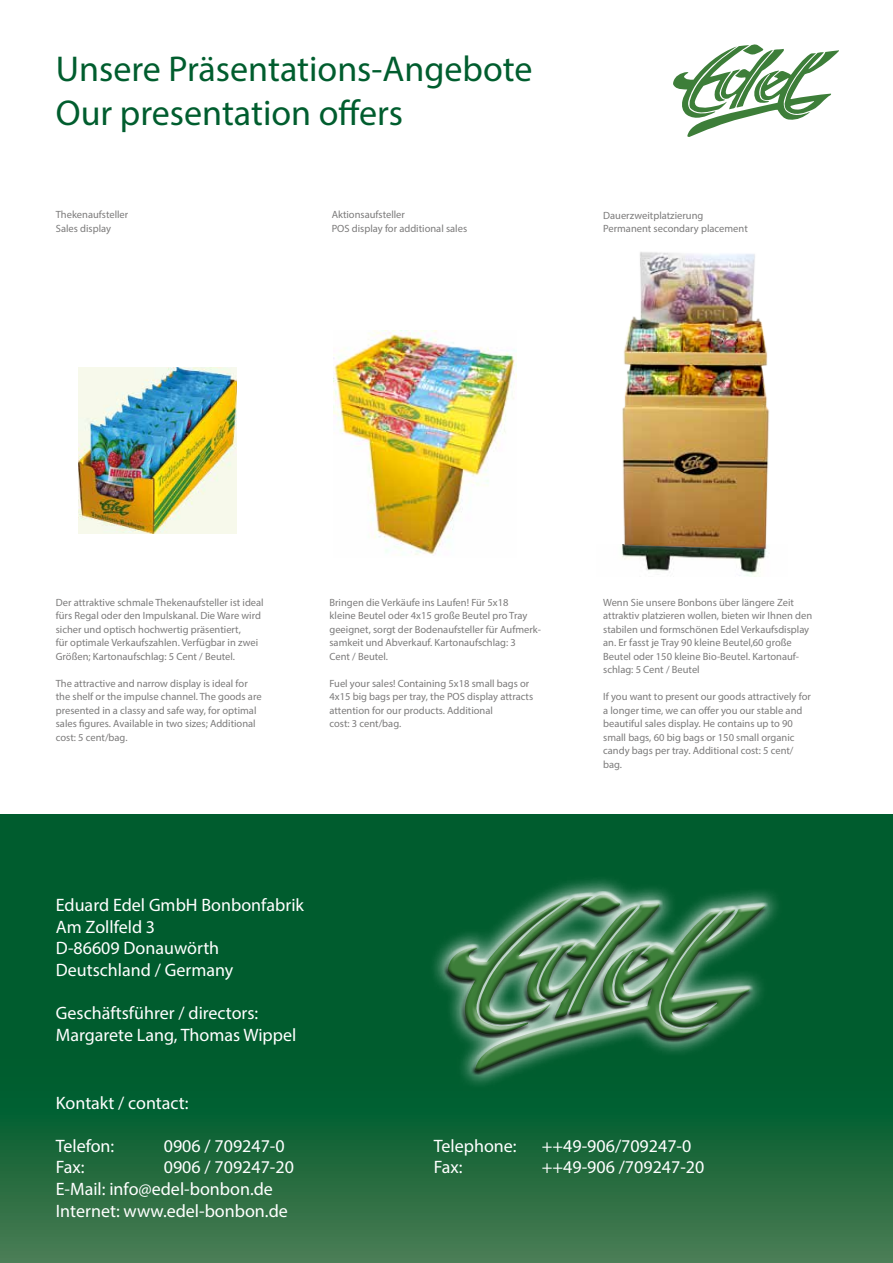
<style>
.page{position:relative;width:893px;height:1263px;background:#fff}
.page>*{position:absolute;margin:0;border:0;box-sizing:border-box;transform-origin:0 0}
.t1{font:36px/43.2px "Myriad Pro";color:#005d2e}
.t2{font:18px/21.6px "Myriad Pro";color:#fff}
.t3{font:10.5px/13.5px "Myriad Pro";color:#7c7b7b}
</style>
<div class="page">
<svg style="left:673px;top:44px;width:166px;height:93px"></svg>
<svg style="left:0;top:814px;width:893px;height:449px;background:#116336"></svg>
<img style="left:333px;top:331px;width:183px;height:224px">
<img style="left:78px;top:368px;width:158px;height:166px">
<div style="left:427px;top:874px;width:358px;height:217px;background:#fff;opacity:.75"></div>
<div style="left:445px;top:890px;width:324px;height:175px;background:#fff;opacity:.75"></div>
<div style="left:444px;top:899px;width:325px;height:176px;background:#000;opacity:.75"></div>
<img style="left:622px;top:549px;width:145px;height:27px">
<img style="left:622px;top:252px;width:147px;height:297px">
<h1 class="t1" style="left:56px;top:47px;width:478px">Unsere Präsentations-Angebote<br>Our presentation offers</h1>
<p class="t3" style="left:56px;top:208px;width:74px">Thekenaufsteller<br>Sales display</p>
<p class="t3" style="left:332px;top:208px;width:137px">Aktionsaufsteller<br>POS display for additional sales</p>
<p class="t3" style="left:603px;top:208px;width:146px">Dauerzweitplatzierung<br>Permanent secondary placement</p>
<p class="t3" style="left:56px;top:595px;width:209px">Der attraktive schmale Thekenaufsteller ist ideal fürs Regal oder den Impulskanal. Die Ware wird sicher und optisch hochwertig präsentiert,<br>für optimale Verkaufszahlen. Verfügbar in zwei Größen; Kartonaufschlag: 5 Cent / Beutel.</p>
<p class="t3" style="left:56px;top:676px;width:207px">The attractive and narrow display is ideal for the shelf or the impulse channel. The goods are presented in a classy and safe way, for optimal sales figures. Available in two sizes; Additional cost: 5 cent/bag.</p>
<p class="t3" style="left:329px;top:595px;width:213px">Bringen die Verkäufe ins Laufen! Für 5x18<br>kleine Beutel oder 4x15 große Beutel pro Tray geeignet, sorgt der Bodenaufsteller für Aufmerk&shy;samkeit und Abverkauf. Kartonaufschlag: 3<br>Cent / Beutel.</p>
<p class="t3" style="left:329px;top:676px;width:205px">Fuel your sales! Containing 5x18 small bags or 4x15 big bags per tray, the POS display attracts attention for our products. Additional<br>cost: 3 cent/bag.</p>
<h2 class="t2" style="left:56px;top:894px;width:250px">Eduard Edel GmbH Bonbonfabrik<br>Am Zollfeld 3<br>D-86609 Donauwörth<br>Deutschland / Germany</h2>
<h2 class="t2" style="left:56px;top:1002px;width:242px">Geschäftsführer / directors:<br>Margarete Lang, Thomas Wippel</h2>
<p class="t3" style="left:603px;top:595px;width:211px">Wenn Sie unsere Bonbons über längere Zeit attraktiv platzieren wollen, bieten wir Ihnen den stabilen und formschönen Edel Verkaufsdisplay an. Er fasst je Tray 90 kleine Beutel,60 große Beutel oder 150 kleine Bio-Beutel. Kartonauf&shy;schlag: 5 Cent / Beutel</p>
<p class="t3" style="left:603px;top:690px;width:209px">If you want to present our goods attractively for a longer time, we can offer you our stable and beautiful sales display. He contains up to 90 small bags, 60 big bags or 150 small organic candy bags per tray. Additional cost: 5 cent/ bag.</p>
<h2 class="t2" style="left:56px;top:1091px;width:134px">Kontakt / contact:</h2>
<h2 class="t2" style="left:56px;top:1134px;width:60px">Telefon:</h2>
<h2 class="t2" style="left:164px;top:1134px;width:122px">0906 / 709247-0</h2>
<h2 class="t2" style="left:434px;top:1134px;width:84px">Telephone:</h2>
<h2 class="t2" style="left:542px;top:1134px;width:151px">++49-906/709247-0</h2>
<h2 class="t2" style="left:56px;top:1156px;width:30px">Fax:</h2>
<h2 class="t2" style="left:164px;top:1156px;width:132px">0906 / 709247-20</h2>
<h2 class="t2" style="left:434px;top:1156px;width:30px">Fax:</h2>
<h2 class="t2" style="left:542px;top:1156px;width:164px">++49-906 /709247-20</h2>
<h2 class="t2" style="left:56px;top:1178px;width:234px">E-Mail: info@edel-bonbon.de<br>Internet: www.edel-bonbon.de</h2>
</div>
